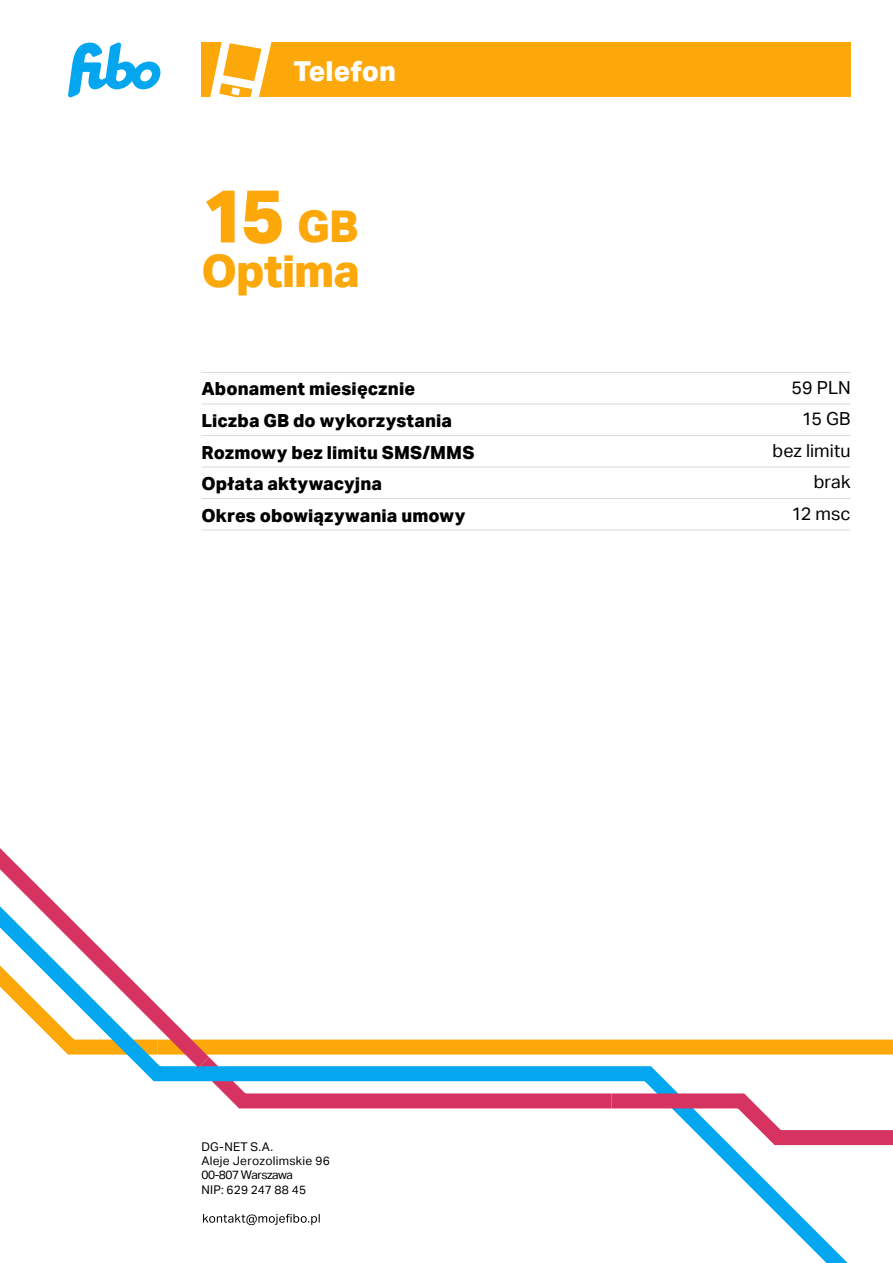
<style>
.page{position:relative;width:893px;height:1263px;background:#fff}
.page>*{position:absolute;margin:0;border:0;box-sizing:border-box;transform-origin:0 0}
.t1{font:800 75px "Aktiv Grotesk";color:#fca80a}
.t2{font:800 45px "Aktiv Grotesk";letter-spacing:-.02em;color:#fca80a}
.t3{font:800 27.6px "Aktiv Grotesk";letter-spacing:.005em;color:#fff}
.t4{font:800 18px "Aktiv Grotesk";letter-spacing:.005em;color:#000}
.t5{font:18px "Aktiv Grotesk";letter-spacing:.005em;color:#000}
.t6{font:12px/14.4px "Aktiv Grotesk";letter-spacing:.02em;color:#000}
.s1{font-size:43.65px}
</style>
<div class="page">
<svg style="left:68px;top:42px;width:92px;height:56px"></svg>
<div style="left:201px;top:43px;width:649px;height:54px;background:#fca80a"></div>
<hr style="left:201px;top:372px;width:391px;height:1px;background:#dadada">
<hr style="left:592px;top:372px;width:258px;height:1px;background:#dadada">
<hr style="left:201px;top:404px;width:391px;height:1px;background:#dadada">
<hr style="left:592px;top:404px;width:258px;height:1px;background:#dadada">
<hr style="left:201px;top:435px;width:391px;height:1px;background:#dadada">
<hr style="left:592px;top:435px;width:258px;height:1px;background:#dadada">
<hr style="left:201px;top:467px;width:391px;height:1px;background:#dadada">
<hr style="left:592px;top:467px;width:258px;height:1px;background:#dadada">
<hr style="left:201px;top:498px;width:391px;height:1px;background:#dadada">
<hr style="left:592px;top:498px;width:258px;height:1px;background:#dadada">
<hr style="left:201px;top:530px;width:391px;height:1px;background:#dadada">
<hr style="left:592px;top:530px;width:258px;height:1px;background:#dadada">
<svg style="left:203px;top:1152px;width:645px;height:111px"></svg>
<div style="left:158px;top:1039px;width:735px;height:15px;background:#fca80a"></div>
<svg style="left:214px;top:1054px;width:679px;height:98px"></svg>
<svg style="left:0;top:848px;width:225px;height:235px"></svg>
<svg style="left:209px;top:42px;width:63px;height:55px"></svg>
<h3 class="t3" style="left:293px;top:55px;width:104px">Telefon</h3>
<h1 class="t1" style="left:201px;top:173px;width:159px">15 <span class="s1">GB</span></h1>
<h2 class="t2" style="left:201px;top:246px;width:160px">Optima</h2>
<p class="t4" style="left:201px;top:379px;width:215px">Abonament miesięcznie</p>
<p class="t5" style="left:791px;top:377px;width:61px">59 PLN</p>
<p class="t4" style="left:201px;top:410px;width:252px">Liczba GB do wykorzystania</p>
<p class="t5" style="left:802px;top:409px;width:50px">15 GB</p>
<p class="t4" style="left:201px;top:442px;width:274px">Rozmowy bez limitu SMS/MMS</p>
<p class="t5" style="left:773px;top:440px;width:79px">bez limitu</p>
<p class="t4" style="left:201px;top:473px;width:182px">Opłata aktywacyjna</p>
<p class="t5" style="left:814px;top:472px;width:38px">brak</p>
<p class="t4" style="left:201px;top:505px;width:265px">Okres obowiązywania umowy</p>
<p class="t5" style="left:791px;top:503px;width:61px">12 msc</p>
<p class="t6" style="left:201px;top:1139px;width:130px">DG-NET S.A.<br>Aleje Jerozolimskie 96<br>00-807 Warszawa<br>NIP: 629 247 88 45</p>
</div>
